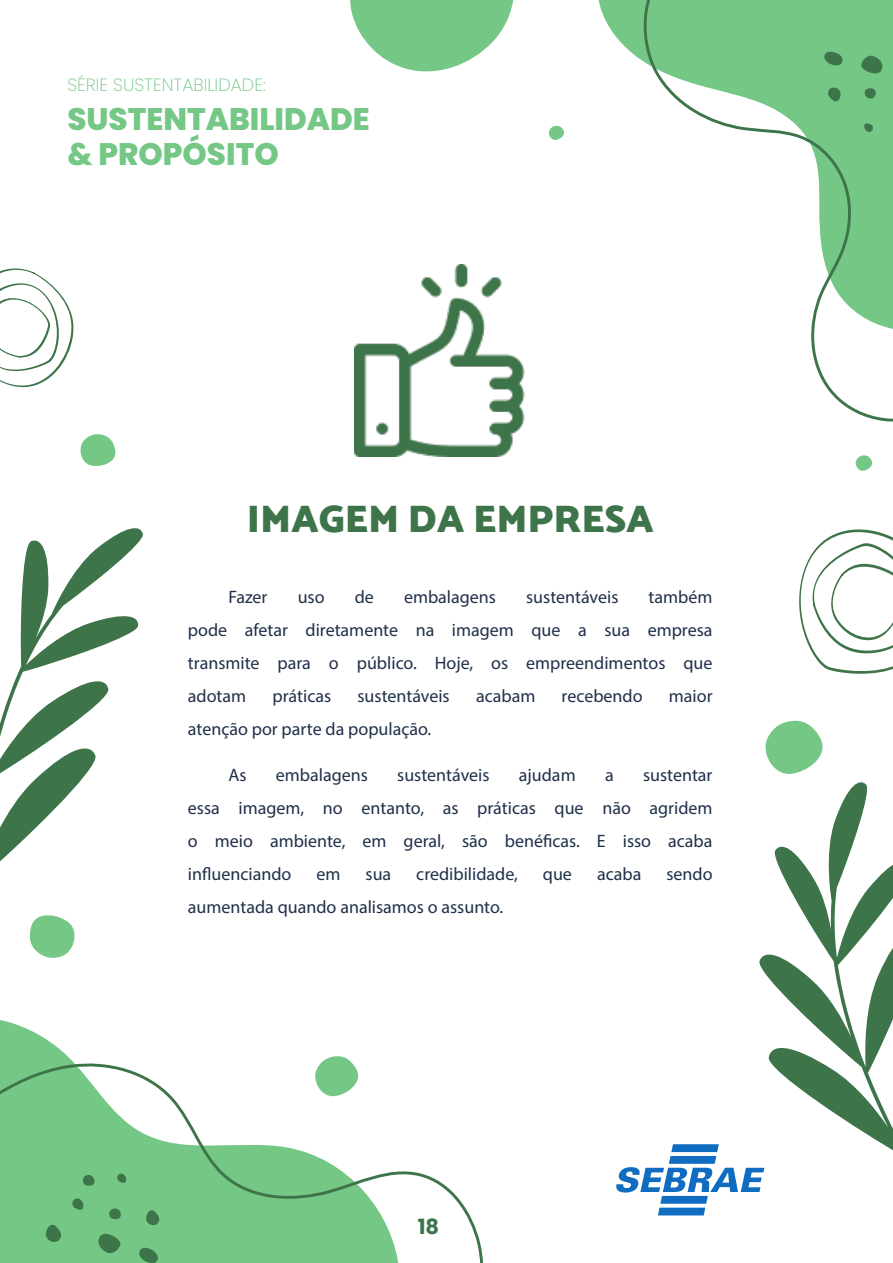
<style>
.page{position:relative;width:893px;height:1263px;background:#fff}
.page>*{position:absolute;margin:0;border:0;box-sizing:border-box;transform-origin:0 0}
.t1{font:900 39px "Catamaran";color:#3d7449}
.t2{font:800 31.05px/35.4px "Poppins";color:#74c785}
.t3{font:700 21px "Poppins";color:#3d7449}
.Texto{font:18px/33px "Myriad Pro";color:#20304a;text-align:justify}
.t4{font:200 17.7px "Poppins";color:#74c785}
</style>
<div class="page">
<svg style="left:0;top:1020px;width:69px;height:38px;fill:#74c785"></svg>
<svg style="left:598px;top:0;width:38px;height:56px;fill:#74c785"></svg>
<svg style="left:0;top:1058px;width:483px;height:205px"></svg>
<svg style="left:636px;top:0;width:257px;height:422px"></svg>
<svg style="left:0;top:528px;width:143px;height:334px"></svg>
<svg style="left:759px;top:782px;width:134px;height:388px"></svg>
<svg style="left:113px;top:1171px;width:14px;height:12px"></svg>
<svg style="left:80px;top:1174px;width:16px;height:14px"></svg>
<svg style="left:144px;top:1207px;width:17px;height:19px"></svg>
<svg style="left:137px;top:1245px;width:23px;height:18px"></svg>
<svg style="left:44px;top:1221px;width:19px;height:22px"></svg>
<svg style="left:96px;top:1230px;width:25px;height:25px"></svg>
<svg style="left:67px;top:1196px;width:18px;height:14px"></svg>
<svg style="left:107px;top:1208px;width:16px;height:14px"></svg>
<svg style="left:863px;top:123px;width:13px;height:10px"></svg>
<svg style="left:892px;top:113px;width:1px;height:15px"></svg>
<svg style="left:826px;top:87px;width:16px;height:17px"></svg>
<svg style="left:822px;top:49px;width:21px;height:19px"></svg>
<svg style="left:861px;top:55px;width:24px;height:22px"></svg>
<svg style="left:863px;top:85px;width:15px;height:15px"></svg>
<svg style="left:799px;top:529px;width:94px;height:145px"></svg>
<svg style="left:0;top:268px;width:74px;height:120px"></svg>
<svg style="left:350px;top:0;width:164px;height:72px"></svg>
<svg style="left:29px;top:915px;width:46px;height:43px"></svg>
<svg style="left:80px;top:434px;width:36px;height:32px"></svg>
<svg style="left:314px;top:1056px;width:50px;height:40px"></svg>
<svg style="left:765px;top:720px;width:58px;height:54px"></svg>
<svg style="left:548px;top:126px;width:16px;height:14px"></svg>
<svg style="left:855px;top:455px;width:18px;height:16px"></svg>
<svg style="left:616px;top:1144px;width:148px;height:71px"></svg>
<img style="left:354px;top:264px;width:171px;height:192px">
<p class="t4" style="left:67px;top:75px;width:200px">SÉRIE SUSTENTABILIDADE:</p>
<h2 class="t2" style="left:67px;top:102px;width:304px">SUSTENTABILIDADE &amp; PROPÓSITO</h2>
<h3 class="t1" style="left:247px;top:496px;width:409px">IMAGEM DA EMPRESA</h3>
<p class="Texto" style="left:188px;top:580px;width:526px;text-indent:461px">também pode afetar diretamente na imagem que a sua empresa transmite para o público. Hoje, os empreendimentos que adotam</p>
<p class="Texto" style="left:228px;top:580px;width:41px">Fazer</p>
<p class="Texto" style="left:298px;top:580px;width:28px">uso</p>
<p class="Texto" style="left:355px;top:580px;width:21px">de</p>
<p class="Texto" style="left:404px;top:580px;width:94px">embalagens</p>
<p class="Texto" style="left:526px;top:580px;width:94px">sustentáveis</p>
<p class="Texto" style="left:273px;top:679px;width:60px">práticas</p>
<p class="Texto" style="left:357px;top:679px;width:94px">sustentáveis</p>
<p class="Texto" style="left:476px;top:679px;width:61px">acabam</p>
<p class="Texto" style="left:562px;top:679px;width:82px">recebendo</p>
<p class="Texto" style="left:669px;top:679px;width:45px">maior</p>
<p class="Texto" style="left:188px;top:712px;width:245px">atenção por parte da população.</p>
<p class="Texto" style="left:228px;top:758px;width:20px">As</p>
<p class="Texto" style="left:276px;top:758px;width:94px">embalagens</p>
<p class="Texto" style="left:397px;top:758px;width:94px">sustentáveis</p>
<p class="Texto" style="left:519px;top:758px;width:58px">ajudam</p>
<p class="Texto" style="left:605px;top:758px;width:10px">a</p>
<p class="Texto" style="left:188px;top:758px;width:526px;text-indent:455px">sustentar essa imagem, no entanto, as práticas que não agridem o meio ambiente, em geral, são benéficas. E isso acaba influenciando</p>
<p class="Texto" style="left:316px;top:857px;width:26px">em</p>
<p class="Texto" style="left:366px;top:857px;width:27px">sua</p>
<p class="Texto" style="left:416px;top:857px;width:103px">credibilidade,</p>
<p class="Texto" style="left:543px;top:857px;width:31px">que</p>
<p class="Texto" style="left:597px;top:857px;width:46px">acaba</p>
<p class="Texto" style="left:666px;top:857px;width:48px">sendo</p>
<p class="Texto" style="left:188px;top:890px;width:317px">aumentada quando analisamos o assunto.</p>
<p class="t3" style="left:418px;top:1214px;width:23px">18</p>
</div>
